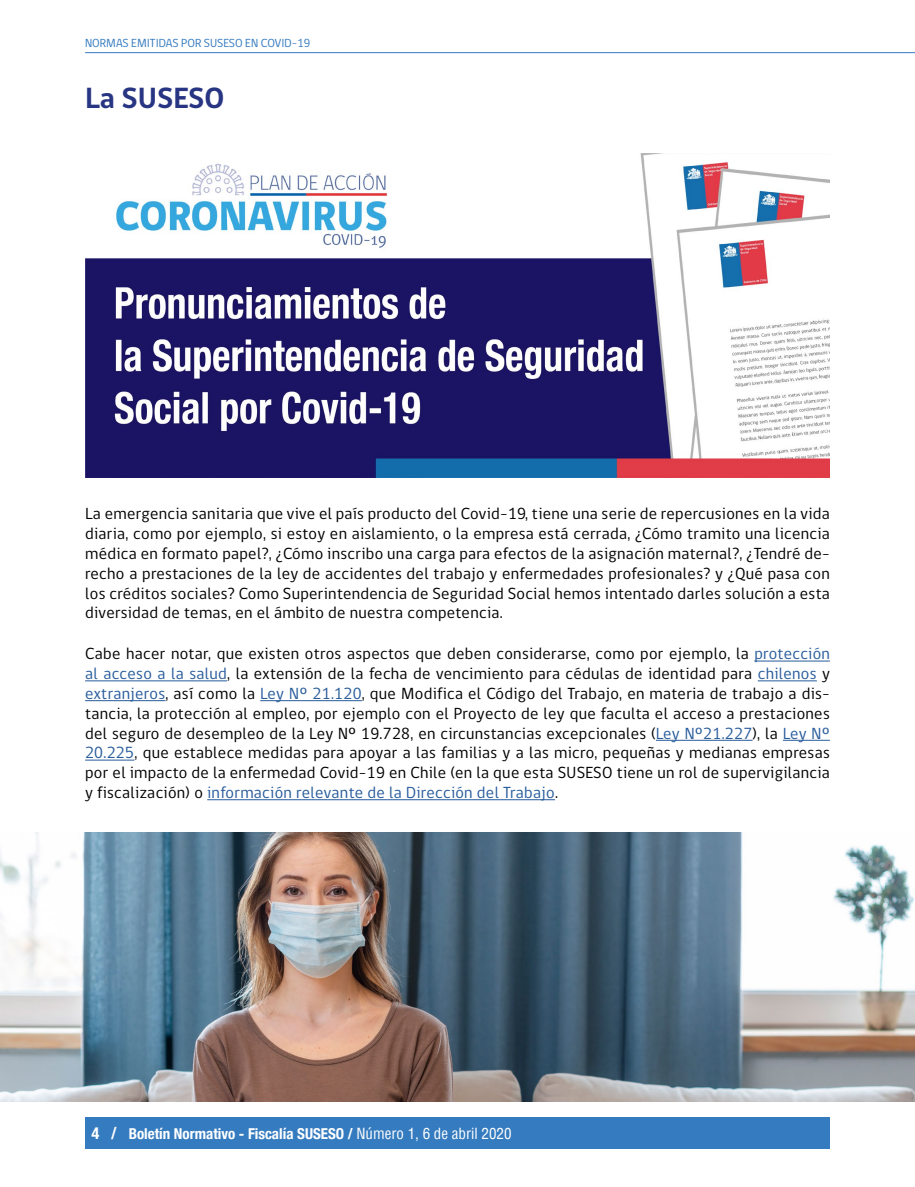
<style>
.page{position:relative;width:915px;height:1187px;background:#fff}
.page>*{position:absolute;margin:0;border:0;box-sizing:border-box;transform-origin:0 0}
.t1{font:700 30px "gob CL";color:#283583}
.t2{font:16.5px/19.8px "gob CL";letter-spacing:.02em;color:#000;text-align:justify}
.t3{font:700 condensed 15px "Helvetica Neue";color:#fff}
.t4{font:12px "gob CL";color:#357bbf}
.s1{color:#275b9b}
.s2{font-size:16.5px}
.s3{font-family:"Helvetica";font-weight:400}
</style>
<div class="page">
<div style="left:85px;top:1116px;width:744px;height:32px;background:#357bbf"></div>
<hr style="left:85px;top:52px;width:829px;height:1px;background:#357bbf">
<hr style="left:754px;top:660px;width:75px;height:1px;background:#275b9b">
<hr style="left:85px;top:680px;width:142px;height:1px;background:#275b9b">
<hr style="left:757px;top:680px;width:59px;height:1px;background:#275b9b">
<hr style="left:85px;top:700px;width:80px;height:1px;background:#275b9b">
<hr style="left:260px;top:700px;width:102px;height:1px;background:#275b9b">
<hr style="left:655px;top:739px;width:97px;height:1px;background:#275b9b">
<hr style="left:782px;top:739px;width:47px;height:1px;background:#275b9b">
<hr style="left:85px;top:759px;width:49px;height:1px;background:#275b9b">
<hr style="left:207px;top:799px;width:348px;height:1px;background:#275b9b">
<img style="left:0;top:832px;width:914px;height:269px">
<img style="left:85px;top:153px;width:744px;height:324px">
<p class="t4" style="left:85px;top:35px;width:227px">NORMAS EMITIDAS POR SUSESO EN COVID-19</p>
<h1 class="t1" style="left:85px;top:77px;width:141px">La SUSESO</h1>
<p class="t2" style="left:85px;top:504px;width:746px">La emergencia sanitaria que vive el país producto del Covid-19, tiene una serie de repercusiones en la vida diaria, como por ejemplo, si estoy en aislamiento, o la empresa está cerrada, ¿Cómo tramito una licencia médica en formato papel?, ¿Cómo inscribo una carga para efectos de la asignación maternal?, ¿Tendré de&shy;recho a prestaciones de la ley de accidentes del trabajo y enfermedades profesionales? y ¿Qué pasa con los créditos sociales? Como Superintendencia de Seguridad Social hemos intentado darles solución a esta diversidad de temas, en el ámbito de nuestra competencia.</p>
<p class="t2" style="left:85px;top:644px;width:746px">Cabe hacer notar, que existen otros aspectos que deben considerarse, como por ejemplo, la <span class="s1">protección al acceso a la salud</span>, la extensión de la fecha de vencimiento para cédulas de identidad para <span class="s1">chilenos</span> y <span class="s1">extranjeros</span>, así como la <span class="s1">Ley Nº 21.120</span>, que Modifica el Código del Trabajo, en materia de trabajo a dis&shy;tancia, la protección al empleo, por ejemplo con el Proyecto de ley que faculta el acceso a prestaciones del seguro de desempleo de la Ley Nº 19.728, en circunstancias excepcionales (<span class="s1">Ley Nº21.227</span>), la <span class="s1">Ley Nº 20.225</span>, que establece medidas para apoyar a las familias y a las micro, pequeñas y medianas empresas por el impacto de la enfermedad Covid-19 en Chile (en la que esta SUSESO tiene un rol de supervigilancia y fiscalización) o <span class="s1">información relevante de la Dirección del Trabajo</span>.</p>
<p class="t3" style="left:91px;top:1120px;width:421px"><span class="s2">4 /</span> Boletín Normativo - Fiscalía SUSESO / <span class="s3">Número 1, 6 de abril 2020</span></p>
</div>
